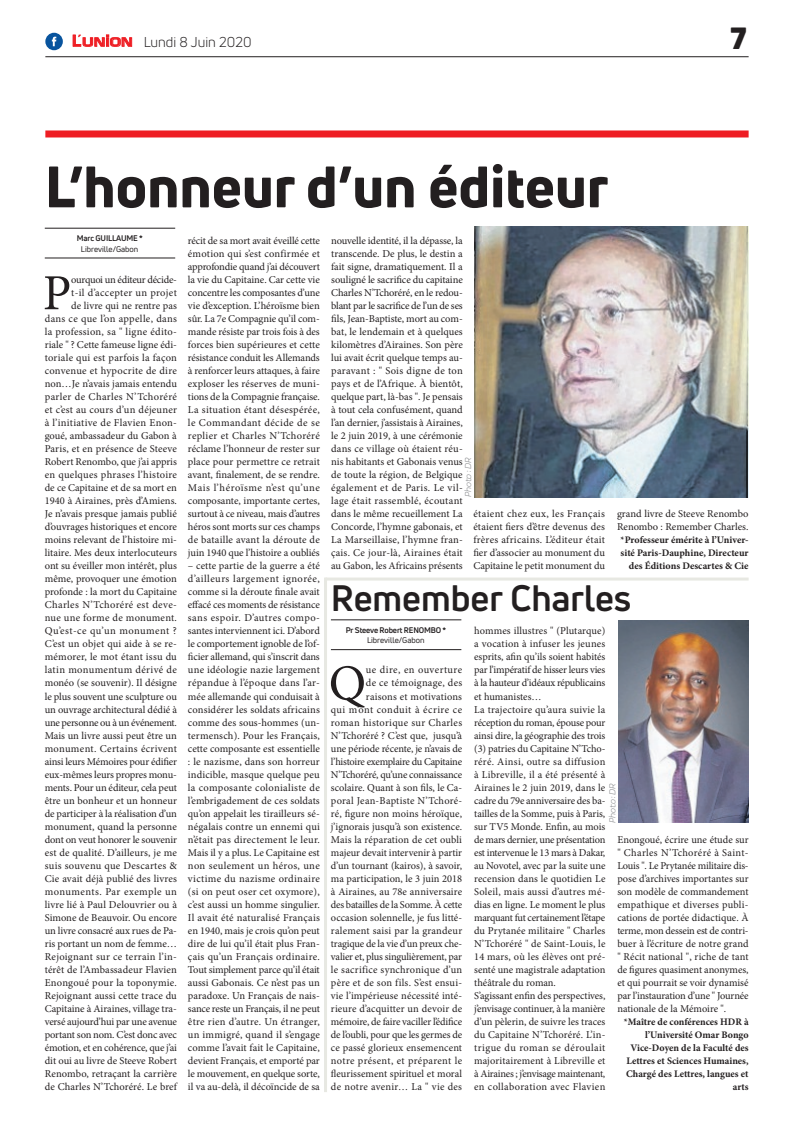
<style>
.page{position:relative;width:794px;height:1129px;background:#fff}
.page>*{position:absolute;margin:0;border:0;box-sizing:border-box;transform-origin:0 0}
.t1{font:800 57px "Uni Neue";color:#231f20}
.t2{font:50.5px "Minion Pro";color:#231f20}
.t3{font:700 36px "Uni Neue";color:#231f20}
.t4{font:900 30px "Uni Neue";color:#231f20}
.t5{font:14px "Uni Neue";color:#231f20}
.t6{font:10.5px/13px "Minion Pro";color:#231f20;text-align:justify}
.t7{font:700 10px/13px "Minion Pro";color:#231f20;text-align:right}
.t8{font:italic 9px "Praktika";color:#818386}
.t9{font:700 8px "Uni Neue";letter-spacing:-.02em;color:#231f20}
.t10{font:8px "Uni Neue";color:#231f20}
.s1{font-family:"Eurostile";font-weight:600;font-size:15px;color:#ee1d23}
.s2{font-family:"Eurostile";font-weight:600;font-size:11.4px;color:#ee1d23}
</style>
<div class="page">
<hr style="left:45px;top:56px;width:703px;height:1px;background:#231f20">
<div style="left:45px;top:130px;width:703px;height:7px;background:#ee1d23"></div>
<svg style="left:72px;top:34px;width:60px;height:13px"></svg>
<div style="left:45px;top:33px;width:18px;height:17px;background:#08549e;border-radius:50%"></div>
<svg style="left:52px;top:37px;width:4px;height:9px"></svg>
<hr style="left:45px;top:257px;width:130px;height:1px;background:#231f20">
<hr style="left:45px;top:228px;width:130px;height:1px;background:#231f20">
<hr style="left:331px;top:649px;width:130px;height:1px;background:#231f20">
<hr style="left:331px;top:619px;width:130px;height:1px;background:#231f20">
<img style="left:618px;top:620px;width:130px;height:202px">
<img style="left:474px;top:227px;width:274px;height:270px">
<hr style="left:325px;top:577px;width:423px;height:3px;background:#e7e8e2">
<hr style="left:324px;top:577px;width:3px;height:514px;background:#e7e8e2">
<h3 class="t5" style="left:72px;top:33px;width:181px"><span class="s1">L</span><span class="s2">UNION</span> Lundi 8 Juin 2020</h3>
<h3 class="t4" style="left:730px;top:17px;width:18px">7</h3>
<h1 class="t1" style="left:45px;top:148px;width:565px">L’honneur d’un éditeur</h1>
<p class="t9" style="left:77px;top:233px;width:67px">Marc GUILLAUME *</p>
<p class="t10" style="left:81px;top:244px;width:59px">Libreville/Gabon</p>
<p class="t6" style="left:188px;top:234px;width:133px">récit de sa mort avait éveillé cette émotion qui s’est confirmée et approfondie quand j’ai découvert la vie du Capitaine. Car cette vie concentre les composantes d’une vie d’exception. L’héroïsme bien sûr. La 7e Compagnie qu’il com&shy;mande résiste par trois fois à des forces bien supérieures et cette résistance conduit les Allemands à renforcer leurs attaques, à faire exploser les réserves de muni&shy;tions de la Compagnie française.<br>La situation étant désespérée, le Commandant décide de se replier et Charles N’Tchoréré réclame l’honneur de rester sur place pour permettre ce retrait avant, finalement, de se rendre.<br>Mais l’héroïsme n’est qu’une composante, importante certes, surtout à ce niveau, mais d’autres héros sont morts sur ces champs de bataille avant la déroute de juin 1940 que l’histoire a oubliés</p>
<p class="t6" style="left:188px;top:559px;width:133px">– cette partie de la guerre a été d’ailleurs largement ignorée, comme si la déroute finale avait effacé ces moments de résistance sans espoir. D’autres compo&shy;santes interviennent ici. D’abord le comportement ignoble de l’of&shy;ficier allemand, qui s’inscrit dans une idéologie nazie largement répandue à l’époque dans l’ar&shy;mée allemande qui conduisait à considérer les soldats africains comme des sous-hommes (un&shy;termensch). Pour les Français, cette composante est essentielle : le nazisme, dans son horreur indicible, masque quelque peu la composante colonialiste de l’embrigadement de ces soldats qu’on appelait les tirailleurs sé&shy;négalais contre un ennemi qui n’était pas directement le leur.<br>Mais il y a plus. Le Capitaine est non seulement un héros, une victime du nazisme ordinaire (si on peut oser cet oxymore), c’est aussi un homme singulier.<br>Il avait été naturalisé Français en 1940, mais je crois qu’on peut dire de lui qu’il était plus Fran&shy;çais qu’un Français ordinaire.<br>Tout simplement parce qu’il était aussi Gabonais. Ce n’est pas un paradoxe. Un Français de nais&shy;sance reste un Français, il ne peut être rien d’autre. Un étranger, un immigré, quand il s’engage comme l’avait fait le Capitaine, devient Français, et emporté par le mouvement, en quelque sorte, il va au-delà, il décoïncide de sa</p>
<p class="t6" style="left:331px;top:234px;width:133px">nouvelle identité, il la dépasse, la transcende. De plus, le destin a fait signe, dramatiquement. Il a souligné le sacrifice du capitaine Charles N’Tchoréré, en le redou&shy;blant par le sacrifice de l’un de ses fils, Jean-Baptiste, mort au com&shy;bat, le lendemain et à quelques kilomètres d’Airaines. Son père lui avait écrit quelque temps au&shy;paravant : " Sois digne de ton pays et de l’Afrique. À bientôt, quelque part, là-bas ". Je pensais à tout cela confusément, quand l’an dernier, j’assistais à Airaines, le 2 juin 2019, à une cérémonie dans ce village où étaient réu&shy;nis habitants et Gabonais venus de toute la région, de Belgique également et de Paris. Le vil&shy;lage était rassemblé, écoutant dans le même recueillement La Concorde, l’hymne gabonais, et La Marseillaise, l’hymne fran&shy;çais. Ce jour-là, Airaines était au Gabon, les Africains présents</p>
<p class="t6" style="left:45px;top:273px;width:134px;text-align:right">ourquoi un éditeur décide-<br>t-il d’accepter un projet<br>de livre qui ne rentre pas<br>dans ce que l’on appelle, dans la profession, sa " ligne édito&shy;riale " ? Cette fameuse ligne édi&shy;toriale qui est parfois la façon convenue et hypocrite de dire non…Je n’avais jamais entendu parler de Charles N’Tchoréré et c’est au cours d’un déjeuner à l’initiative de Flavien Enon&shy;goué, ambassadeur du Gabon à<br>Paris, et en présence de Steeve<br>Robert Renombo, que j’ai appris en quelques phrases l’histoire de ce Capitaine et de sa mort en<br>1940 à Airaines, près d’Amiens.<br>Je n’avais presque jamais publié d’ouvrages historiques et encore moins relevant de l’histoire mi&shy;litaire. Mes deux interlocuteurs ont su éveiller mon intérêt, plus même, provoquer une émotion profonde : la mort du Capitaine<br>Charles N’Tchoréré est deve&shy;nue une forme de monument.<br>Qu’est-ce qu’un monument ?<br>C’est un objet qui aide à se re&shy;mémorer, le mot étant issu du latin monumentum dérivé de monéo (se souvenir). Il désigne le plus souvent une sculpture ou un ouvrage architectural dédié à une personne ou à un événement.<br>Mais un livre aussi peut être un monument. Certains écrivent ainsi leurs Mémoires pour édifier eux-mêmes leurs propres monu&shy;ments. Pour un éditeur, cela peut être un bonheur et un honneur de participer à la réalisation d’un monument, quand la personne dont on veut honorer le souvenir est de qualité. D’ailleurs, je me suis souvenu que Descartes &amp;<br>Cie avait déjà publié des livres monuments. Par exemple un livre lié à Paul Delouvrier ou à<br>Simone de Beauvoir. Ou encore un livre consacré aux rues de Pa&shy;ris portant un nom de femme…<br>Rejoignant sur ce terrain l’in&shy;térêt de l’Ambassadeur Flavien<br>Enongoué pour la toponymie.<br>Rejoignant aussi cette trace du<br>Capitaine à Airaines, village tra&shy;versé aujourd’hui par une avenue portant son nom. C’est donc avec émotion, et en cohérence, que j’ai dit oui au livre de Steeve Robert<br>Renombo, retraçant la carrière de Charles N’Tchoréré. Le bref</p>
<h2 class="t2" style="left:43px;top:259px;width:30px">P</h2>
<p class="t8" style="left:462px;top:497px;width:41px;rotate:-90deg">Photo : DR</p>
<p class="t6" style="left:473px;top:507px;width:133px">étaient chez eux, les Français étaient fiers d’être devenus des frères africains. L’éditeur était fier d’associer au monument du Capitaine le petit monument du</p>
<p class="t6" style="left:617px;top:507px;width:133px">grand livre de Steeve Renombo<br>Renombo : Remember Charles.</p>
<p class="t7" style="left:620px;top:533px;width:129px">*Professeur émérite à l’Univer&shy;sité Paris-Dauphine, Directeur des Éditions Descartes &amp; Cie</p>
<h3 class="t3" style="left:331px;top:575px;width:302px">Remember Charles</h3>
<p class="t9" style="left:346px;top:624px;width:102px">Pr Steeve Robert RENOMBO *</p>
<p class="t10" style="left:367px;top:635px;width:59px">Libreville/Gabon</p>
<p class="t6" style="left:474px;top:624px;width:133px;text-align:left">hommes illustres " (Plutarque) a vocation à infuser les jeunes esprits, afin qu’ils soient habités par l’impératif de hisser leurs vies à la hauteur d’idéaux républicains et humanistes…<br>La trajectoire qu’aura suivie la réception du roman, épouse pour ainsi dire, la géographie des trois (3) patries du Capitaine N’Tcho&shy;réré. Ainsi, outre sa diffusion à Libreville, il a été présenté à<br>Airaines le 2 juin 2019, dans le cadre du 79e anniversaire des ba&shy;tailles de la Somme, puis à Paris, sur TV5 Monde. Enfin, au mois de mars dernier, une présentation est intervenue le 13 mars à Dakar, au Novotel, avec par la suite une recension dans le quotidien Le<br>Soleil, mais aussi d’autres mé&shy;dias en ligne. Le moment le plus marquant fut certainement l’étape du Prytanée militaire " Charles<br>N’Tchoréré " de Saint-Louis, le<br>14 mars, où les élèves ont pré&shy;senté une magistrale adaptation théâtrale du roman.<br>S’agissant enfin des perspectives, j’envisage continuer, à la manière d’un pèlerin, de suivre les traces du Capitaine N’Tchoréré. L’in&shy;trigue du roman se déroulait majoritairement à Libreville et à Airaines ; j’envisage maintenant, en collaboration avec Flavien</p>
<h2 class="t2" style="left:329px;top:649px;width:39px">Q</h2>
<p class="t6" style="left:331px;top:663px;width:133px;text-align:right">ue dire, en ouverture<br>de ce témoignage, des<br>raisons et motivations<br>qui m’ont conduit à écrire ce roman historique sur Charles<br>N’Tchoréré ? C’est que, jusqu’à une période récente, je n’avais de l’histoire exemplaire du Capitaine<br>N’Tchoréré, qu’une connaissance scolaire. Quant à son fils, le Ca&shy;poral Jean-Baptiste N’Tchoré&shy;ré, figure non moins héroïque, j’ignorais jusqu’à son existence.<br>Mais la réparation de cet oubli majeur devait intervenir à partir d’un tournant (kairos), à savoir, ma participation, le 3 juin 2018 à Airaines, au 78e anniversaire des batailles de la Somme. À cette occasion solennelle, je fus litté&shy;ralement saisi par la grandeur tragique de la vie d’un preux che&shy;valier et, plus singulièrement, par le sacrifice synchronique d’un père et de son fils. S’est ensui&shy;vie l’impérieuse nécessité inté&shy;rieure d’acquitter un devoir de mémoire, de faire vaciller l’édifice de l’oubli, pour que les germes de ce passé glorieux ensemencent notre présent, et préparent le fleurissement spirituel et moral de notre avenir… La " vie des</p>
<p class="t8" style="left:606px;top:822px;width:41px;rotate:-90deg">Photo : DR</p>
<p class="t6" style="left:617px;top:832px;width:133px">Enongoué, écrire une étude sur " Charles N’Tchoréré à Saint-Louis ". Le Prytanée militaire dis&shy;pose d’archives importantes sur son modèle de commandement empathique et diverses publi&shy;cations de portée didactique. À terme, mon dessein est de contri&shy;buer à l’écriture de notre grand " Récit national ", riche de tant de figures quasiment anonymes, et qui pourrait se voir dynamisé par l’instauration d’une " Journée nationale de la Mémoire ".</p>
<p class="t7" style="left:623px;top:1014px;width:126px">*Maître de conférences HDR à l’Université Omar Bongo<br>Vice-Doyen de la Faculté des<br>Lettres et Sciences Humaines,<br>Chargé des Lettres, langues et arts</p>
</div>
